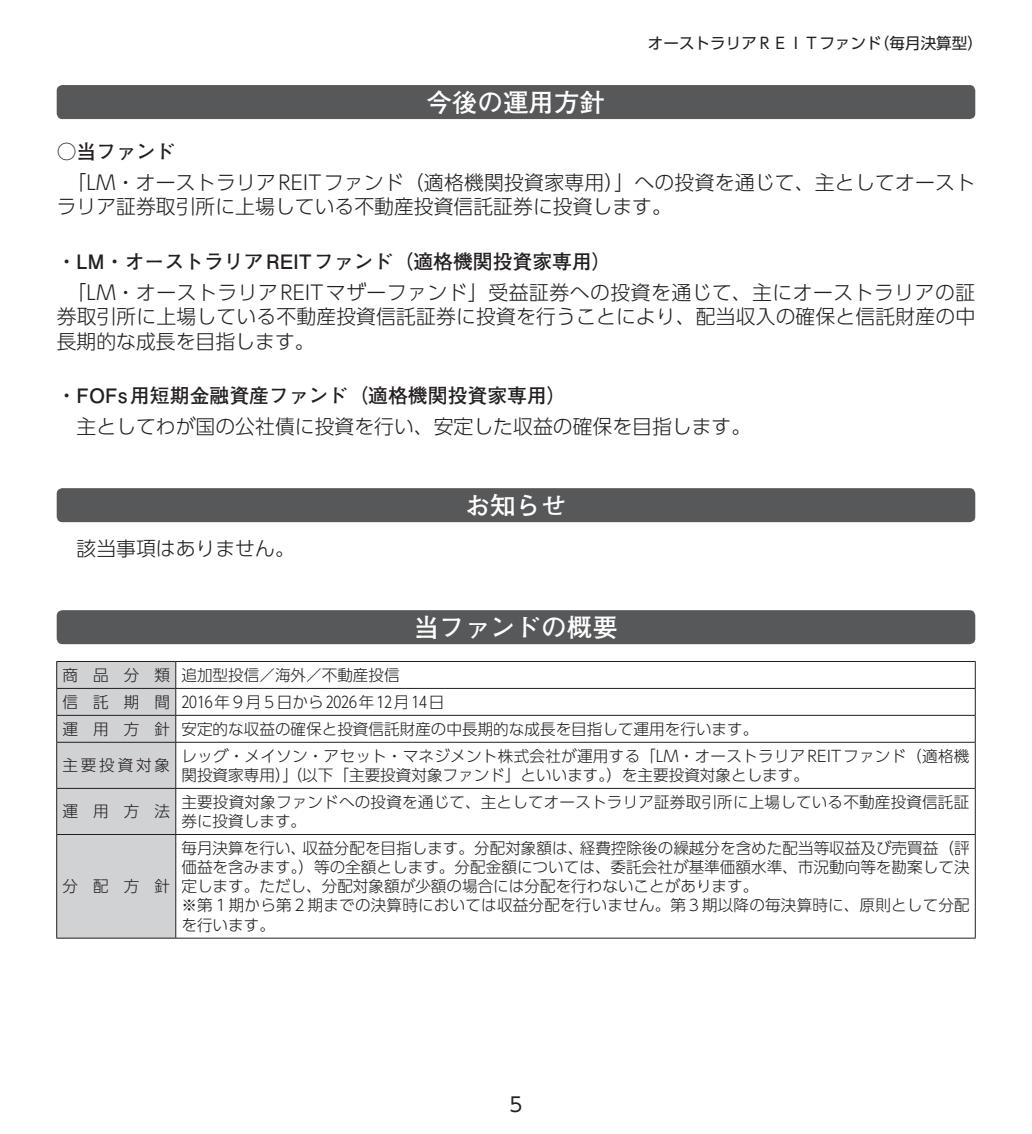
<style>
.page{position:relative;width:1032px;height:1134px;background:#fff}
.page>*{position:absolute;margin:0;border:0;box-sizing:border-box;transform-origin:0 0}
.t1{font:700 25.6px "Futo Go B101 Pro";color:#fff}
.t2{font:300 19.8px/24.4px "UD Shin Go Pro";color:#231f20}
.t3{font:700 19.8px "Futo Go B101 Pro";color:#231f20}
.t4{font:19.8px "UD Shin Go Pro";color:#231f20}
.t5{font:300 15.6px/19.2px "UD Shin Go Pro";color:#231f20}
.t6{font:15.6px "UD Shin Go Pro";color:#231f20}
</style>
<div class="page">
<div style="left:57px;top:85px;width:918px;height:34px;background:#57585a;border-radius:6px"></div>
<div style="left:57px;top:488px;width:918px;height:34px;background:#57585a;border-radius:6px"></div>
<div style="left:57px;top:610px;width:918px;height:34px;background:#57585a;border-radius:6px"></div>
<hr style="left:176px;top:661px;width:799px;height:1px;background:#231f20">
<hr style="left:176px;top:688px;width:799px;height:1px;background:#231f20">
<hr style="left:176px;top:715px;width:799px;height:1px;background:#231f20">
<div style="left:56px;top:661px;width:120px;height:277px;background:#d1d2d4"></div>
<svg style="left:975px;top:662px;width:1px;height:80px"></svg>
<hr style="left:56px;top:742px;width:120px;height:1px;background:#231f20">
<hr style="left:56px;top:742px;width:1px;height:46px;background:#231f20">
<hr style="left:176px;top:742px;width:799px;height:1px;background:#231f20">
<hr style="left:175px;top:742px;width:1px;height:46px;background:#231f20">
<hr style="left:975px;top:742px;width:1px;height:46px;background:#231f20">
<hr style="left:56px;top:788px;width:120px;height:1px;background:#231f20">
<hr style="left:56px;top:789px;width:1px;height:45px;background:#231f20">
<hr style="left:176px;top:788px;width:799px;height:1px;background:#231f20">
<hr style="left:175px;top:789px;width:1px;height:45px;background:#231f20">
<hr style="left:975px;top:789px;width:1px;height:45px;background:#231f20">
<hr style="left:56px;top:834px;width:120px;height:1px;background:#231f20">
<hr style="left:56px;top:835px;width:1px;height:103px;background:#231f20">
<hr style="left:176px;top:834px;width:799px;height:1px;background:#231f20">
<hr style="left:175px;top:835px;width:1px;height:103px;background:#231f20">
<hr style="left:975px;top:835px;width:1px;height:103px;background:#231f20">
<hr style="left:56px;top:938px;width:120px;height:1px;background:#231f20">
<hr style="left:176px;top:938px;width:799px;height:1px;background:#231f20">
<h1 class="t1" style="left:426px;top:82px;width:180px">今後の運用方針</h1>
<p class="t6" style="left:648px;top:31px;width:337px">オーストラリアＲＥＩＴファンド（毎月決算型）</p>
<p class="t3" style="left:57px;top:135px;width:121px">○当ファンド</p>
<p class="t2" style="left:57px;top:169px;width:920px;text-indent:10px">「LM・オーストラリア REITファンド（適格機関投資家専用）」への投資を通じて、主としてオーストラリア証券取引所に上場している不動産投資信託証券に投資します。</p>
<p class="t3" style="left:57px;top:245px;width:557px">・LM・オーストラリアREITファンド（適格機関投資家専用）</p>
<p class="t2" style="left:57px;top:279px;width:920px;text-align:justify;text-indent:10px">「LM・オーストラリアREITマザーファンド」受益証券への投資を通じて、主にオーストラリアの証券取引所に上場している不動産投資信託証券に投資を行うことにより、配当収入の確保と信託財産の中長期的な成長を目指します。</p>
<p class="t3" style="left:57px;top:380px;width:511px">・FOFs用短期金融資産ファンド（適格機関投資家専用）</p>
<p class="t2" style="left:77px;top:414px;width:676px">主としてわが国の公社債に投資を行い、安定した収益の確保を目指します。</p>
<p class="t2" style="left:77px;top:536px;width:220px">該当事項はありません。</p>
<h1 class="t1" style="left:465px;top:485px;width:104px">お知らせ</h1>
<h1 class="t1" style="left:414px;top:607px;width:206px">当ファンドの概要</h1>
<p class="t5" style="left:62px;top:661px;width:697px;line-height:27px">商 品 分 類 追加型投信／海外／不動産投信<br>信 託 期 間 2016年9月5日から 2026年 12月 14日<br>運 用 方 針 安定的な収益の確保と投資信託財産の中長期的な成長を目指して運用を行います。</p>
<p class="t5" style="left:62px;top:755px;width:109px">主要投資対象</p>
<p class="t5" style="left:181px;top:745px;width:789px">レッグ・メイソン・アセット・マネジメント株式会社が運用する「LM・オーストラリア REITファンド（適格機関投資家専用）」（以下「主要投資対象ファンド」といいます。）を主要投資対象とします。</p>
<p class="t5" style="left:62px;top:801px;width:109px">運用方法</p>
<p class="t5" style="left:181px;top:792px;width:789px">主要投資対象ファンドへの投資を通じて、主としてオーストラリア証券取引所に上場している不動産投資信託証券に投資します。</p>
<p class="t5" style="left:62px;top:876px;width:109px">分配方針</p>
<p class="t5" style="left:181px;top:838px;width:790px">毎月決算を行い、収益分配を目指します。分配対象額は、経費控除後の繰越分を含めた配当等収益及び売買益（評価益を含みます。）等の全額とします。分配金額については、委託会社が基準価額水準、市況動向等を勘案して決定します。ただし、分配対象額が少額の場合には分配を行わないことがあります。<br>※第1期から第2期までの決算時においては収益分配を行いません。第3期以降の毎決算時に、原則として分配を行います。</p>
<p class="t4" style="left:509px;top:1088px;width:15px">5</p>
</div>
